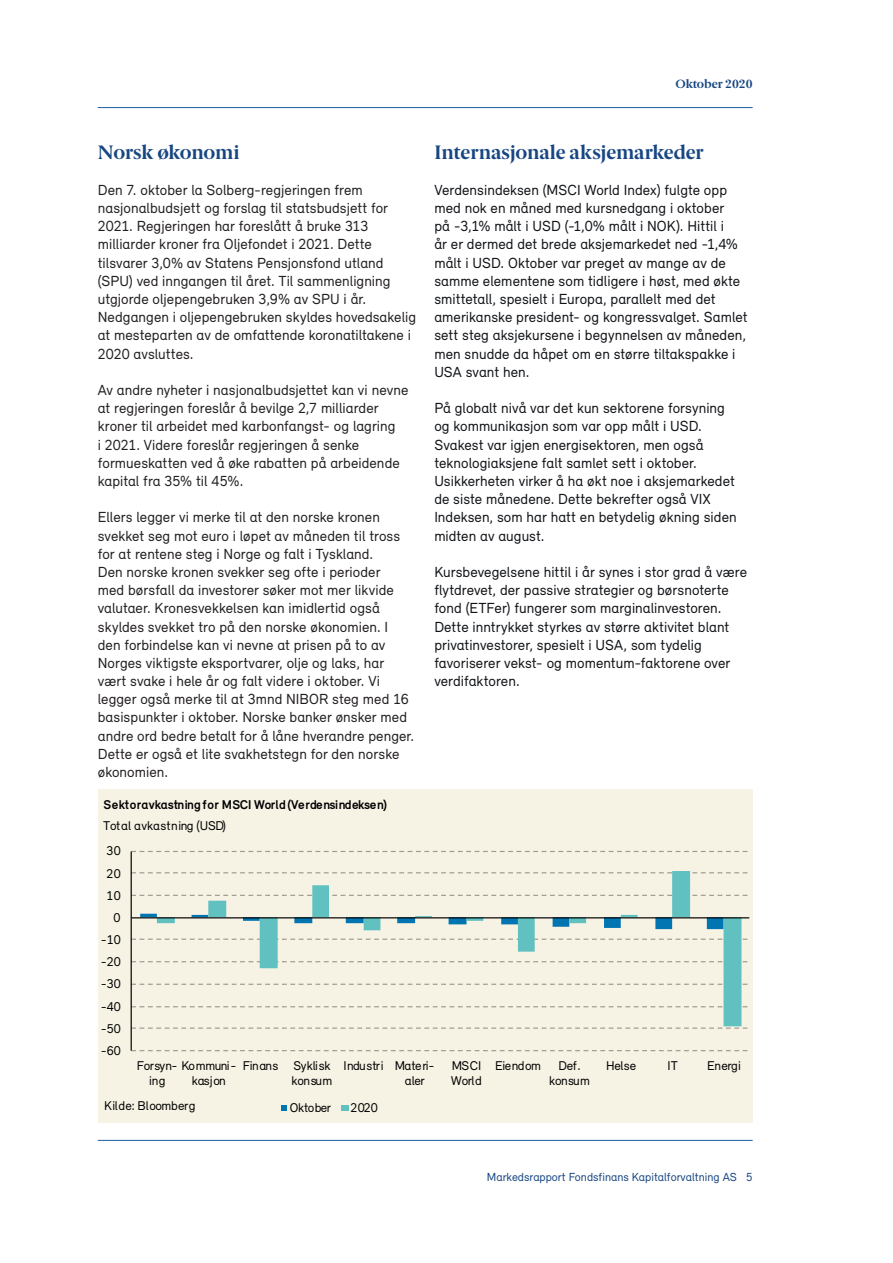
<style>
.page{position:relative;width:893px;height:1263px;background:#fff}
.page>*{position:absolute;margin:0;border:0;box-sizing:border-box;transform-origin:0 0}
.Mellomoverskrift{font:700 19.5px "Berlingske Serif";letter-spacing:-.005em;color:#174682}
.Mellomoverskrift-2{font:15px/18.1px "Relevant";letter-spacing:.005em;color:#231f20}
.Mellomoverskrift-3{font:15px/18.1px "Relevant";letter-spacing:.005em;color:#111418}
.t1{font:13.05px/14.4px "Relevant";color:#000;text-align:right}
.t2{font:700 13.05px "Relevant";letter-spacing:.015em;color:#000}
.t3{font:13.05px/14.4px "Relevant";letter-spacing:-.025em;color:#000}
.t4{font:13.05px/14.4px "Relevant";letter-spacing:-.04em;color:#000}
.t5{font:13.05px "Relevant";letter-spacing:.02em;color:#000}
.t6{font:13.05px "Relevant";letter-spacing:-.035em;color:#000}
.t7{font:12px "Relevant";color:#174682}
.t8{font:700 12px "Berlingske Serif";color:#174682}
</style>
<div class="page">
<hr style="left:98px;top:107px;width:655px;height:1px;background:#175d9e">
<hr style="left:98px;top:1140px;width:655px;height:1px;background:#175d9e">
<div style="left:98px;top:789px;width:655px;height:334px;background:#f6f3e4"></div>
<svg style="left:132px;top:1050px;width:616px;height:1px"></svg>
<svg style="left:132px;top:1027px;width:616px;height:2px"></svg>
<svg style="left:132px;top:1006px;width:616px;height:1px"></svg>
<svg style="left:132px;top:984px;width:616px;height:1px"></svg>
<svg style="left:132px;top:961px;width:616px;height:1px"></svg>
<svg style="left:132px;top:938px;width:616px;height:2px"></svg>
<svg style="left:132px;top:895px;width:616px;height:1px"></svg>
<svg style="left:132px;top:872px;width:616px;height:1px"></svg>
<svg style="left:132px;top:851px;width:616px;height:1px"></svg>
<svg style="left:140px;top:914px;width:17px;height:9px"></svg>
<svg style="left:157px;top:871px;width:584px;height:155px"></svg>
<hr style="left:131px;top:851px;width:1px;height:200px;background:#000">
<hr style="left:131px;top:917px;width:618px;height:1px;background:#000">
<svg style="left:281px;top:1105px;width:6px;height:5px"></svg>
<div style="left:341px;top:1104px;width:7px;height:6px;background:#61c0c0"></div>
<p class="t8" style="left:675px;top:74px;width:79px">Oktober 2020</p>
<p class="Mellomoverskrift" style="left:98px;top:136px;width:144px">Norsk økonomi</p>
<p class="Mellomoverskrift-2" style="left:98px;top:180px;width:320px">Den 7. oktober la Solberg-regjeringen frem nasjonalbudsjett og forslag til statsbudsjett for 2021. Regjeringen har foreslått å bruke 313 milliarder kroner fra Oljefondet i 2021. Dette tilsvarer 3,0% av Statens Pensjonsfond utland (SPU) ved inngangen til året. Til sammenligning utgjorde oljepengebruken 3,9% av SPU i år.<br>Nedgangen i oljepengebruken skyldes hovedsakelig at mesteparten av de omfattende koronatiltakene i 2020 avsluttes.</p>
<p class="Mellomoverskrift-2" style="left:98px;top:381px;width:312px">Av andre nyheter i nasjonalbudsjettet kan vi nevne at regjeringen foreslår å bevilge 2,7 milliarder kroner til arbeidet med karbonfangst- og lagring<br>i 2021. Videre foreslår regjeringen å senke formueskatten ved å øke rabatten på arbeidende kapital fra 35% til 45%.</p>
<p class="Mellomoverskrift-2" style="left:98px;top:508px;width:318px">Ellers legger vi merke til at den norske kronen svekket seg mot euro i løpet av måneden til tross for at rentene steg i Norge og falt i Tyskland.<br>Den norske kronen svekker seg ofte i perioder<br>med børsfall da investorer søker mot mer likvide valutaer. Kronesvekkelsen kan imidlertid også skyldes svekket tro på den norske økonomien. I den forbindelse kan vi nevne at prisen på to av Norges viktigste eksportvarer, olje og laks, har vært svake i hele år og falt videre i oktober. Vi legger også merke til at 3mnd NIBOR steg med 16 basispunkter i oktober. Norske banker ønsker med andre ord bedre betalt for å låne hverandre penger.<br>Dette er også et lite svakhetstegn for den norske økonomien.</p>
<p class="t2" style="left:103px;top:797px;width:285px">Sektoravkastning for MSCI World (Verdensindeksen)</p>
<p class="t1" style="left:103px;top:818px;width:124px">Total avkastning (USD)</p>
<p class="t1" style="left:107px;top:843px;width:16px">30</p>
<p class="t1" style="left:107px;top:866px;width:16px">20</p>
<p class="t1" style="left:107px;top:888px;width:16px">10</p>
<p class="t1" style="left:113px;top:910px;width:9px">0</p>
<p class="t1" style="left:101px;top:932px;width:22px">-10</p>
<p class="t1" style="left:101px;top:954px;width:22px">-20</p>
<p class="t1" style="left:101px;top:976px;width:22px">-30</p>
<p class="t1" style="left:101px;top:999px;width:22px">-40</p>
<p class="t1" style="left:101px;top:1021px;width:22px">-50</p>
<p class="t1" style="left:101px;top:1043px;width:22px">-60</p>
<p class="Mellomoverskrift" style="left:434px;top:136px;width:271px">Internasjonale aksjemarkeder</p>
<p class="Mellomoverskrift-3" style="left:434px;top:180px;width:315px">Verdensindeksen (MSCI World Index) fulgte opp med nok en måned med kursnedgang i oktober<br>på -3,1% målt i USD (-1,0% målt i NOK). Hittil i<br>år er dermed det brede aksjemarkedet ned -1,4% målt i USD. Oktober var preget av mange av de samme elementene som tidligere i høst, med økte smittetall, spesielt i Europa, parallelt med det amerikanske president- og kongressvalget. Samlet sett steg aksjekursene i begynnelsen av måneden, men snudde da håpet om en større tiltakspakke i USA svant hen.</p>
<p class="Mellomoverskrift-3" style="left:434px;top:399px;width:304px">På globalt nivå var det kun sektorene forsyning og kommunikasjon som var opp målt i USD.<br>Svakest var igjen energisektoren, men også teknologiaksjene falt samlet sett i oktober.<br>Usikkerheten virker å ha økt noe i aksjemarkedet de siste månedene. Dette bekrefter også VIX Indeksen, som har hatt en betydelig økning siden midten av august.</p>
<p class="Mellomoverskrift-3" style="left:434px;top:562px;width:314px">Kursbevegelsene hittil i år synes i stor grad å være flytdrevet, der passive strategier og børsnoterte fond (ETFer) fungerer som marginalinvestoren.<br>Dette inntrykket styrkes av større aktivitet blant privatinvestorer, spesielt i USA, som tydelig favoriserer vekst- og momentum-faktorene over verdifaktoren.</p>
<p class="t3" style="left:149px;top:1058px;width:89px;text-indent:-13px">Forsyn- Kommuni&shy;ing</p>
<p class="t1" style="left:192px;top:1073px;width:36px">kasjon</p>
<p class="t5" style="left:104px;top:1098px;width:93px">Kilde: Bloomberg</p>
<p class="t1" style="left:243px;top:1058px;width:91px">Finans Syklisk konsum</p>
<p class="t4" style="left:405px;top:1058px;width:31px;text-indent:-61px">Industri Materi&shy;aler</p>
<p class="t1" style="left:451px;top:1058px;width:32px;text-align:left">MSCI<br>World</p>
<p class="t6" style="left:495px;top:1058px;width:47px">Eiendom</p>
<p class="t1" style="left:549px;top:1058px;width:42px;text-align:center">Def. konsum</p>
<p class="t1" style="left:606px;top:1058px;width:32px">Helse</p>
<p class="t1" style="left:667px;top:1058px;width:12px">IT</p>
<p class="t1" style="left:707px;top:1058px;width:35px">Energi</p>
<p class="t3" style="left:290px;top:1100px;width:43px">Oktober</p>
<p class="t1" style="left:351px;top:1100px;width:29px">2020</p>
<p class="t7" style="left:487px;top:1169px;width:267px">Markedsrapport Fondsfinans Kapitalforvaltning AS 5</p>
</div>
